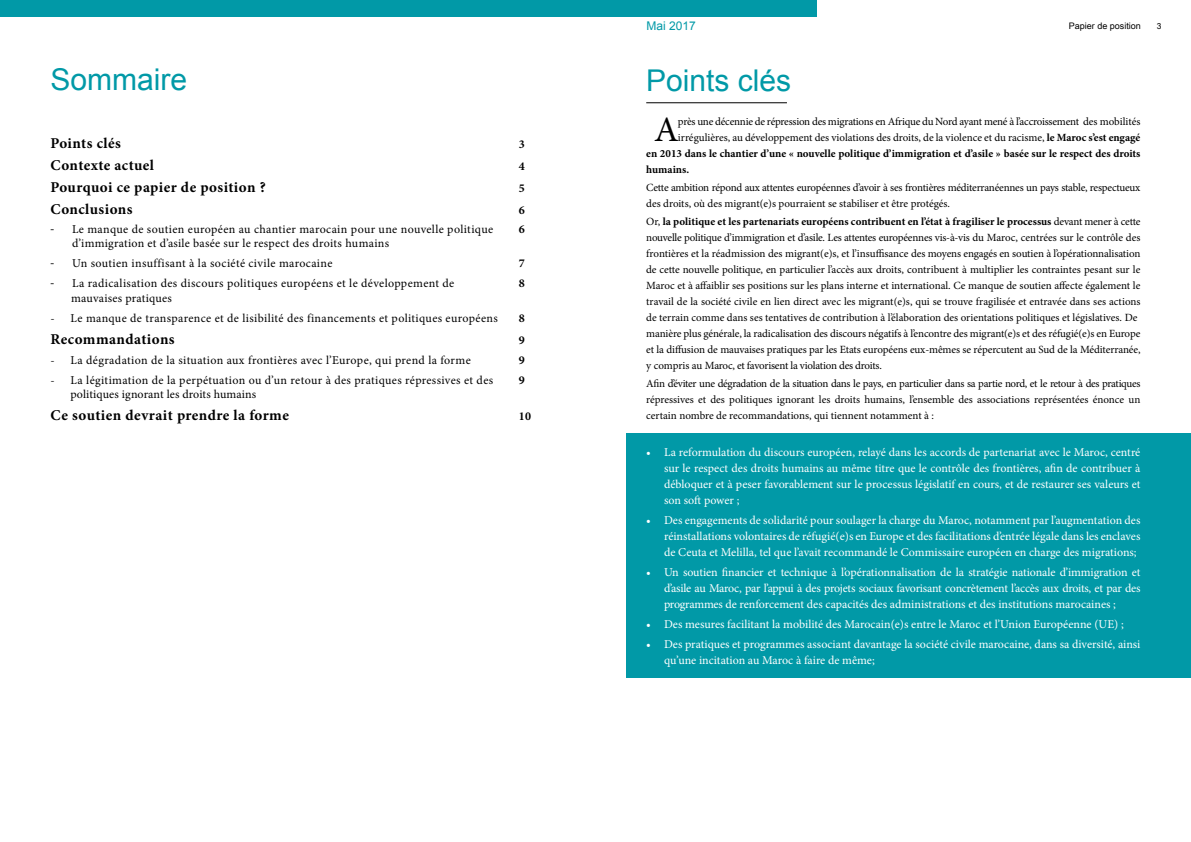
<style>
.page{position:relative;width:1191px;height:842px;background:#fff}
.page>*{position:absolute;margin:0;border:0;box-sizing:border-box;transform-origin:0 0}
.t1{font:35.6px "Minion Pro";color:#000}
.t2{font:30px "Arial";color:#0199a7}
.t3{font:700 15px "Minion Pro";letter-spacing:.03em;color:#000}
.t4{font:12px/16px "Minion Pro";color:#fff;text-align:justify}
.t5{font:12px "Minion Pro";letter-spacing:.025em;color:#000}
.t6{font:700 12px "Minion Pro";color:#000}
.t7{font:12px "Arial";color:#0199a7}
.t8{font:11px/16px "Minion Pro";letter-spacing:-.01em;color:#000}
.t9{font:700 11px "Minion Pro";color:#000}
.t10{font:9px "Arial Unicode MS";color:#000}
.t11{font:8.4px "Arial Unicode MS";color:#000}
.s1{font-family:"Myriad Pro"}
.s2{font-weight:700}
</style>
<div class="page">
<div style="left:0;top:0;width:816px;height:17px;background:#0199a7"></div>
<hr style="left:646px;top:102px;width:141px;height:1px;background:#000">
<div style="left:626px;top:433px;width:565px;height:245px;background:#0199a7"></div>
<h2 class="t2" style="left:51px;top:60px;width:138px">Sommaire</h2>
<h3 class="t3" style="left:51px;top:133px;width:72px">Points clés</h3>
<p class="t6" style="left:519px;top:136px;width:7px">3</p>
<h3 class="t3" style="left:51px;top:155px;width:105px">Contexte actuel</h3>
<p class="t6" style="left:519px;top:158px;width:7px">4</p>
<h3 class="t3" style="left:51px;top:177px;width:217px">Pourquoi ce papier de position ?</h3>
<p class="t6" style="left:519px;top:180px;width:7px">5</p>
<h3 class="t3" style="left:51px;top:199px;width:84px">Conclusions</h3>
<p class="t6" style="left:519px;top:202px;width:7px">6</p>
<p class="t5" style="left:51px;top:221px;width:444px"><span class="s1">-</span> Le manque de soutien européen au chantier marocain pour une nouvelle politique</p>
<p class="t6" style="left:519px;top:221px;width:7px">6</p>
<p class="t5" style="left:72px;top:235px;width:318px">d’immigration et d’asile basée sur le respect des droits humains</p>
<p class="t5" style="left:51px;top:255px;width:283px"><span class="s1">-</span> Un soutien insuffisant à la société civile marocaine</p>
<p class="t6" style="left:519px;top:255px;width:7px">7</p>
<p class="t5" style="left:51px;top:275px;width:405px"><span class="s1">-</span> La radicalisation des discours politiques européens et le développement de</p>
<p class="t6" style="left:519px;top:275px;width:7px">8</p>
<p class="t5" style="left:71px;top:290px;width:102px">mauvaises pratiques</p>
<p class="t5" style="left:51px;top:310px;width:449px">- Le manque de transparence et de lisibilité des financements et politiques européens</p>
<p class="t6" style="left:519px;top:309px;width:7px">8</p>
<h3 class="t3" style="left:51px;top:328px;width:126px">Recommandations</h3>
<p class="t6" style="left:519px;top:331px;width:7px">9</p>
<p class="t5" style="left:51px;top:352px;width:422px">- La dégradation de la situation aux frontières avec l’Europe, qui prend la forme</p>
<p class="t6" style="left:519px;top:351px;width:7px">9</p>
<p class="t5" style="left:51px;top:372px;width:444px">- La légitimation de la perpétuation ou d’un retour à des pratiques répressives et des</p>
<p class="t6" style="left:519px;top:371px;width:7px">9</p>
<p class="t5" style="left:70px;top:386px;width:187px">politiques ignorant les droits humains</p>
<h3 class="t3" style="left:51px;top:405px;width:240px">Ce soutien devrait prendre la forme</h3>
<p class="t6" style="left:519px;top:408px;width:14px">10</p>
<p class="t7" style="left:646px;top:18px;width:51px">Mai 2017</p>
<p class="t10" style="left:1069px;top:19px;width:74px">Papier de position</p>
<p class="t11" style="left:1157px;top:20px;width:6px">3</p>
<h2 class="t2" style="left:646px;top:61px;width:147px">Points clés</h2>
<h1 class="t1" style="left:654px;top:106px;width:26px">A</h1>
<p class="t8" style="left:678px;top:113px;width:464px">près une décennie de répression des migrations en Afrique du Nord ayant mené à l’accroissement des mobilités</p>
<p class="t8" style="left:678px;top:129px;width:464px">irrégulières, au développement des violations des droits, de la violence et du racisme, <span class="s2">le Maroc s’est engagé</span></p>
<p class="t9" style="left:646px;top:146px;width:496px">en 2013 dans le chantier d’une « nouvelle politique d’immigration et d’asile » basée sur le respect des droits</p>
<p class="t9" style="left:646px;top:162px;width:44px">humains.</p>
<p class="t8" style="left:646px;top:179px;width:496px">Cette ambition répond aux attentes européennes d’avoir à ses frontières méditerranéennes un pays stable, respectueux des droits, où des migrant(e)s pourraient se stabiliser et être protégés.</p>
<p class="t8" style="left:646px;top:213px;width:496px">Or, <span class="s2">la politique et les partenariats européens contribuent en l’état à fragiliser le processus</span> devant mener à cette nouvelle politique d’immigration et d’asile. Les attentes européennes vis-à-vis du Maroc, centrées sur le contrôle des frontières et la réadmission des migrant(e)s, et l’insuffisance des moyens engagés en soutien à l’opérationnalisation de cette nouvelle politique, en particulier l’accès aux droits, contribuent à multiplier les contraintes pesant sur le Maroc et à affaiblir ses positions sur les plans interne et international. Ce manque de soutien affecte également le travail de la société civile en lien direct avec les migrant(e)s, qui se trouve fragilisée et entravée dans ses actions de terrain comme dans ses tentatives de contribution à l’élaboration des orientations politiques et législatives. De manière plus générale, la radicalisation des discours négatifs à l’encontre des migrant(e)s et des réfugié(e)s en Europe et la diffusion de mauvaises pratiques par les Etats européens eux-mêmes se répercutent au Sud de la Méditerranée, y compris au Maroc, et favorisent la violation des droits.</p>
<p class="t8" style="left:646px;top:376px;width:495px;text-align:justify">Afin d’éviter une dégradation de la situation dans le pays, en particulier dans sa partie nord, et le retour à des pratiques répressives et des politiques ignorant les droits humains, l’ensemble des associations représentées énonce un certain nombre de recommandations, qui tiennent notamment à :</p>
<p class="t4" style="left:664px;top:444px;width:478px;text-indent:-18px">• La reformulation du discours européen, relayé dans les accords de partenariat avec le Maroc, centré sur le respect des droits humains au même titre que le contrôle des frontières, afin de contribuer à débloquer et à peser favorablement sur le processus législatif en cours, et de restaurer ses valeurs et son soft power ;</p>
<p class="t4" style="left:664px;top:512px;width:478px;text-indent:-18px">• Des engagements de solidarité pour soulager la charge du Maroc, notamment par l’augmentation des réinstallations volontaires de réfugié(e)s en Europe et des facilitations d’entrée légale dans les enclaves de Ceuta et Melilla, tel que l’avait recommandé le Commissaire européen en charge des migrations;</p>
<p class="t4" style="left:664px;top:564px;width:478px;text-indent:-18px">• Un soutien financier et technique à l’opérationnalisation de la stratégie nationale d’immigration et d’asile au Maroc, par l’appui à des projets sociaux favorisant concrètement l’accès aux droits, et par des programmes de renforcement des capacités des administrations et des institutions marocaines ;</p>
<p class="t4" style="left:646px;top:616px;width:479px">• Des mesures facilitant la mobilité des Marocain(e)s entre le Maroc et l’Union Européenne (UE) ;</p>
<p class="t4" style="left:664px;top:636px;width:478px;text-indent:-18px">• Des pratiques et programmes associant davantage la société civile marocaine, dans sa diversité, ainsi qu’une incitation au Maroc à faire de même;</p>
</div>
